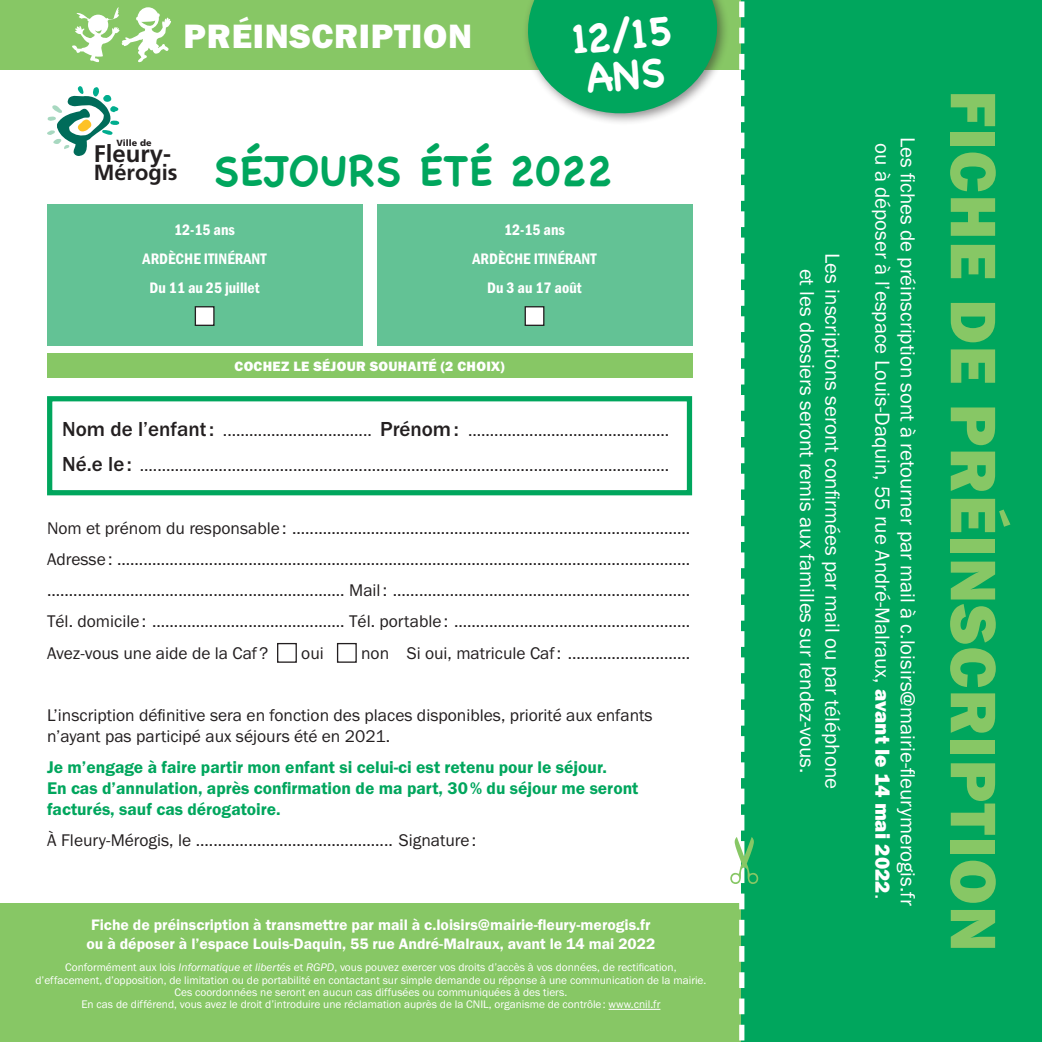
<style>
.page{position:relative;width:1042px;height:1042px;background:#fff}
.page>*{position:absolute;margin:0;border:0;box-sizing:border-box;transform-origin:0 0}
.t1{font:66.5px "Franklin Got URWT Hea";letter-spacing:.02em;color:#87c765}
.t2{font:700 42px "Chalkboard";color:#00a65d}
.t3{font:700 40.25px/40.2px "Chalkboard";color:#fff}
.t4{font:35px "Franklin Got URWT Hea";letter-spacing:.02em;color:#fff}
.t5{font:700 23.97px "Frutiger";color:#231f20}
.t6{font:700 21.88px "Frutiger";color:#231f20}
.t7{font:21px/25.2px "Franklin Got URWT Boo";color:#fff;text-align:center}
.t8{font:17.5px/21px "Franklin Got URWT Boo";color:#231f20}
.t9{font:17.5px/21px "Franklin Got URWT Dem";color:#00a65d}
.t10{font:15.75px/18.9px "Franklin Got URWT Dem";color:#fff}
.t11{font:15.75px "Franklin Got URWT Dem Con";color:#fff}
.t12{font:14px "Franklin Got URWT Hea";letter-spacing:.02em;color:#fff}
.t13{font:11.38px/12.2px "Franklin Got URWT Boo";color:#fff;text-align:center}
.t14{font:900 8.92px "Frutiger";color:#231f20}
.s1{font-family:"Franklin Got URWT";font-weight:500;font-size:21px}
.s2{font-family:"Franklin Got URWT Boo Ita"}
.s3{font-family:"Franklin Got URWT Hea"}
</style>
<div class="page">
<div style="left:0;top:903px;width:742px;height:139px;background:#87c765"></div>
<div style="left:0;top:0;width:1042px;height:69px;background:#87c765"></div>
<svg style="left:72px;top:7px;width:99px;height:56px"></svg>
<div style="left:742px;top:0;width:300px;height:1042px;background:#00a65d"></div>
<hr style="left:609px;top:1009px;width:51px;height:1px;background:#fff">
<div style="left:47px;top:205px;width:315px;height:141px;background:#63c295"></div>
<div style="left:195px;top:307px;width:19px;height:18px;background:#fff"></div>
<div style="left:195px;top:306px;width:20px;height:20px;border:1px solid #231f20"></div>
<div style="left:377px;top:205px;width:315px;height:141px;background:#63c295"></div>
<div style="left:525px;top:307px;width:19px;height:18px;background:#fff"></div>
<div style="left:524px;top:306px;width:20px;height:20px;border:1px solid #231f20"></div>
<div style="left:47px;top:353px;width:645px;height:25px;background:#87c765"></div>
<div style="left:47px;top:396px;width:645px;height:99px;border:5px solid #00a65d"></div>
<div style="left:277px;top:643px;width:20px;height:20px;border:1px solid #231f20"></div>
<div style="left:337px;top:643px;width:20px;height:20px;border:1px solid #231f20"></div>
<div style="left:522px;top:0;width:208px;height:126px;background:#231f20;opacity:.5"></div>
<svg style="left:524px;top:0;width:197px;height:117px;background:#2fb376"></svg>
<svg style="left:730px;top:0;width:28px;height:1042px"></svg>
<svg style="left:47px;top:86px;width:72px;height:70px"></svg>
<p class="t4" style="left:184px;top:16px;width:290px">PRÉINSCRIPTION</p>
<p class="t3" style="left:570px;top:19px;width:102px;rotate:-5deg">12/15<br>ANS</p>
<p class="t14" style="left:116px;top:137px;width:37px">Ville de</p>
<h3 class="t5" style="left:94px;top:139px;width:79px">Fleury-</h3>
<p class="t6" style="left:94px;top:160px;width:85px">Mérogis</p>
<p class="t2" style="left:213px;top:146px;width:401px">SÉJOURS ÉTÉ 2022</p>
<p class="t11" style="left:174px;top:221px;width:62px">12-15 ans</p>
<p class="t11" style="left:143px;top:250px;width:125px">ARDÈCHE ITINÉRANT</p>
<p class="t11" style="left:150px;top:279px;width:111px">Du 11 au 25 juillet</p>
<p class="t11" style="left:504px;top:221px;width:62px">12-15 ans</p>
<p class="t11" style="left:472px;top:250px;width:125px">ARDÈCHE ITINÉRANT</p>
<p class="t11" style="left:487px;top:279px;width:96px">Du 3 au 17 août</p>
<p class="t12" style="left:234px;top:358px;width:272px">COCHEZ LE SÉJOUR SOUHAITÉ (2 CHOIX)</p>
<p class="t8" style="left:62px;top:420px;width:608px"><span class="s1">Nom de l’enfant:</span> .................................. <span class="s1">Prénom:</span> ..............................................</p>
<p class="t8" style="left:62px;top:455px;width:608px"><span class="s1">Né.e le:</span> .........................................................................................................................</p>
<p class="t8" style="left:47px;top:518px;width:645px">Nom et prénom du responsable: ...........................................................................................</p>
<p class="t8" style="left:47px;top:549px;width:645px">Adresse: ...................................................................................................................................</p>
<p class="t8" style="left:47px;top:580px;width:645px">.................................................................... Mail : ....................................................................</p>
<p class="t8" style="left:47px;top:611px;width:645px">Tél. domicile: ............................................ Tél. portable: ......................................................</p>
<p class="t8" style="left:47px;top:643px;width:223px">Avez-vous une aide de la Caf?</p>
<p class="t8" style="left:301px;top:643px;width:24px">oui</p>
<p class="t8" style="left:361px;top:643px;width:331px">non Si oui, matricule Caf: ............................</p>
<p class="t8" style="left:47px;top:705px;width:607px">L’inscription définitive sera en fonction des places disponibles, priorité aux enfants n’ayant pas participé aux séjours été en 2021.</p>
<p class="t9" style="left:47px;top:757px;width:593px">Je m’engage à faire partir mon enfant si celui-ci est retenu pour le séjour.<br>En cas d’annulation, après confirmation de ma part, 30% du séjour me seront facturés, sauf cas dérogatoire.</p>
<p class="t8" style="left:47px;top:830px;width:430px">À Fleury-Mérogis, le ............................................. Signature:</p>
<p class="t10" style="left:86px;top:916px;width:570px">Fiche de préinscription à transmettre par mail à c.loisirs@mairie-fleury-merogis.fr ou à déposer à l’espace Louis-Daquin, 55 rue André-Malraux, avant le 14 mai 2022</p>
<p class="t13" style="left:35px;top:961px;width:672px">Conformément aux lois <span class="s2">Informatique et libertés</span> et <span class="s2">RGPD</span>, vous pouvez exercer vos droits d’accès à vos données, de rectification, d’effacement, d’opposition, de limitation ou de portabilité en contactant sur simple demande ou réponse à une communication de la mairie.<br>Ces coordonnées ne seront en aucun cas diffusées ou communiquées à des tiers.</p>
<p class="t13" style="left:81px;top:998px;width:580px">En cas de différend, vous avez le droit d’introduire une réclamation auprès de la CNIL, organisme de contrôle: www.cnil.fr</p>
<p class="t7" style="left:845px;top:253px;width:537px;rotate:90deg">Les inscriptions seront confirmées par mail ou par téléphone et les dossiers seront remis aux familles sur rendez-vous.</p>
<p class="t7" style="left:920px;top:137px;width:770px;rotate:90deg">Les fiches de préinscription sont à retourner par mail à c.loisirs@mairie-fleurymerogis.fr ou à déposer à l’espace Louis-Daquin, 55 rue André-Malraux, <span class="s3">avant le 14 mai 2022</span>.</p>
<p class="t1" style="left:1011px;top:90px;width:863px;rotate:90deg">FICHE DE PRÉINSCRIPTION</p>
</div>
